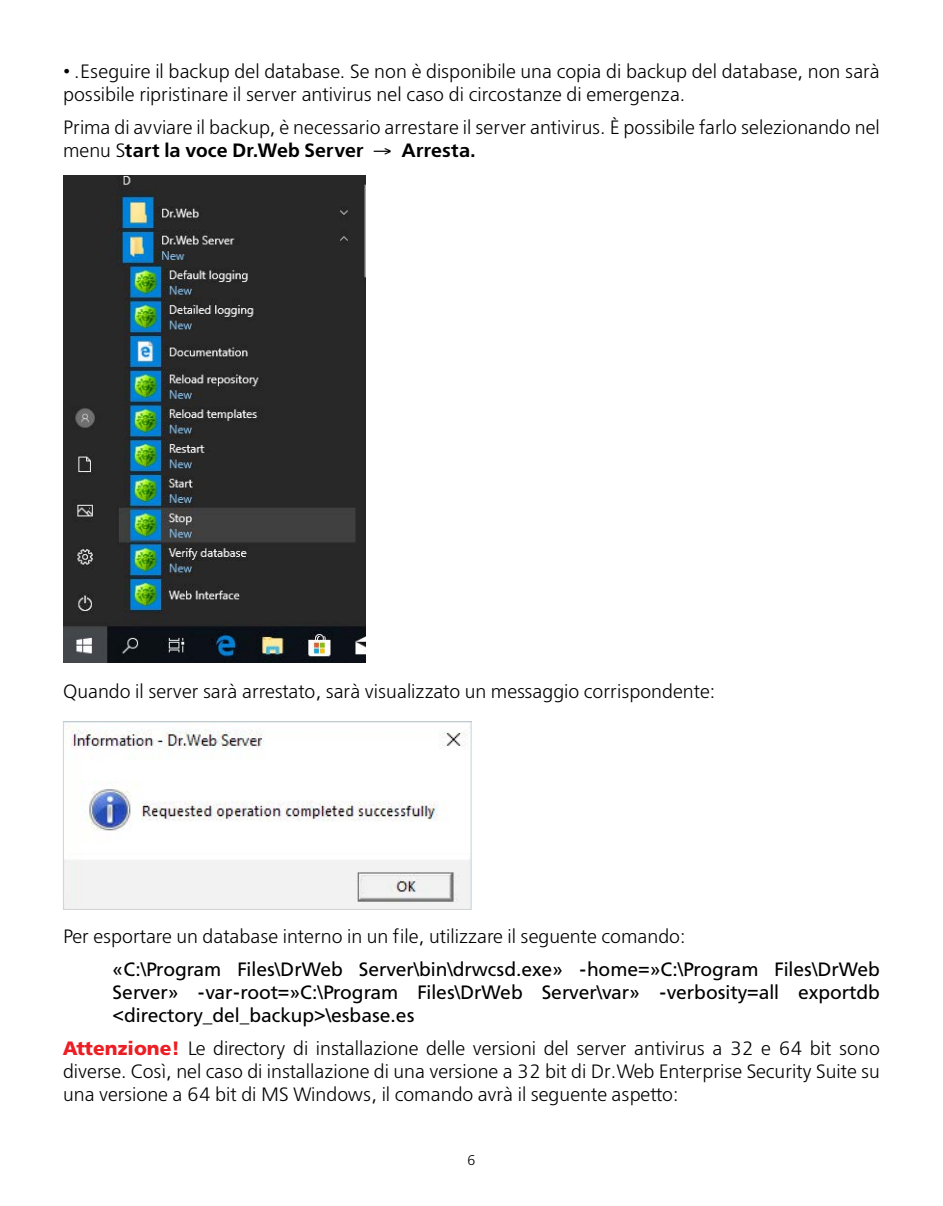
<style>
.page{position:relative;width:943px;height:1206px;background:#fff}
.page>*{position:absolute;margin:0;border:0;box-sizing:border-box;transform-origin:0 0}
.t1{font:300 19.25px/23.1px "Free Set";color:#000}
.t2{font:19.25px/23.1px "Free Set";color:#000;text-align:justify}
.t3{font:300 14px "Free Set";color:#000}
.s1{font-weight:600}
.s2{font-weight:700;color:#ed1d24}
</style>
<div class="page">
<img style="left:63px;top:176px;width:302px;height:486px">
<img style="left:65px;top:723px;width:404px;height:184px">
<div style="left:63px;top:721px;width:408px;height:188px;border:1px solid #d1d3d4"></div>
<p class="t1" style="left:63px;top:60px;width:818px">• .Eseguire il backup del database. Se non è disponibile una copia di backup del database, non sarà possibile ripristinare il server antivirus nel caso di circostanze di emergenza.</p>
<p class="t1" style="left:63px;top:116px;width:818px">Prima di avviare il backup, è necessario arrestare il server antivirus. È possibile farlo selezionando nel menu S<span class="s1">tart la voce Dr.Web Server</span> → <span class="s1">Arresta.</span></p>
<p class="t1" style="left:63px;top:679px;width:653px">Quando il server sarà arrestato, sarà visualizzato un messaggio corrispondente:</p>
<p class="t1" style="left:63px;top:924px;width:624px">Per esportare un database interno in un file, utilizzare il seguente comando:</p>
<p class="t2" style="left:113px;top:957px;width:768px">«C:\Program Files\DrWeb Server\bin\drwcsd.exe» -home=»C:\Program Files\DrWeb Server» -var-root=»C:\Program Files\DrWeb Server\var» -verbosity=all exportdb &lt;directory_del_backup&gt;\esbase.es</p>
<p class="t1" style="left:63px;top:1037px;width:818px;text-align:justify"><span class="s2">Attenzione!</span> Le directory di installazione delle versioni del server antivirus a 32 e 64 bit sono diverse. Così, nel caso di installazione di una versione a 32 bit di Dr.Web Enterprise Security Suite su una versione a 64 bit di MS Windows, il comando avrà il seguente aspetto:</p>
<p class="t3" style="left:467px;top:1151px;width:10px">6</p>
</div>
